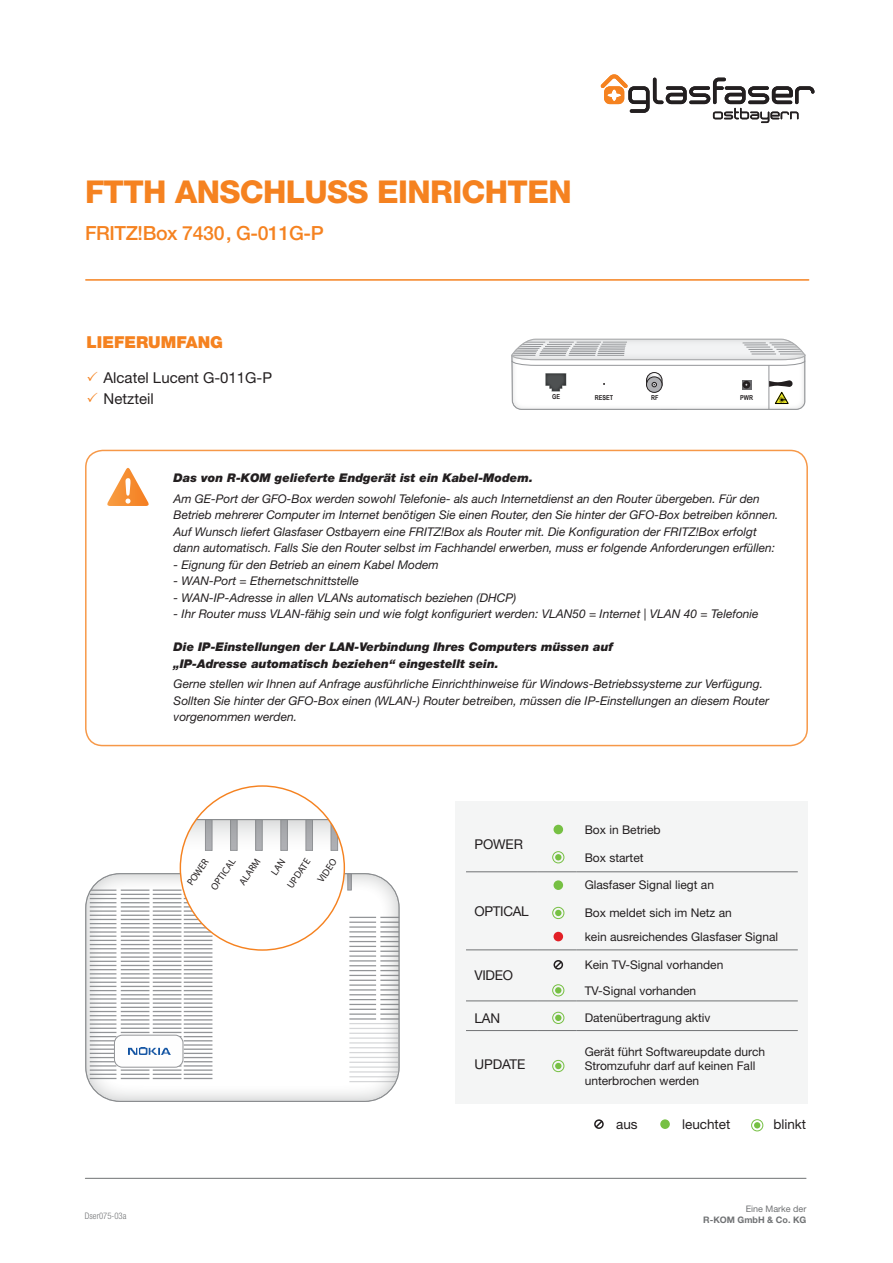
<style>
.page{position:relative;width:893px;height:1263px;background:#fff}
.page>*{position:absolute;margin:0;border:0;box-sizing:border-box;transform-origin:0 0}
.t1{font:800 31.5px "Helvetica Neue LT Std";letter-spacing:-.02em;color:#f58220}
.t2{font:500 19.5px "Helvetica Neue LT Std";letter-spacing:-.02em;color:#f58220}
.t3{font:900 16.5px "Helvetica Neue LT Std";color:#f58220}
.t4{font:15px "Helvetica Neue LT Std";color:#231f20}
.t5{font:13.5px "Helvetica Neue LT Std";letter-spacing:-.01em;color:#231f20}
.t6{font:italic 12px/16.5px "Helvetica Neue LT Std";color:#231f20}
.t7{font:12px/14.4px "Helvetica Neue LT Std";color:#231f20}
.t8{font:italic 900 12px/16.5px "Helvetica Neue LT Std";color:#231f20}
.t9{font:9.9px "Myriad Pro";color:#231f20}
.t10{font:700 9px "Helvetica Neue LT Std";color:#707274}
.t11{font:9px "Helvetica Neue LT Std";color:#707274}
.t12{font:300 condensed 9px "Helvetica Neue LT Std";color:#707274;scale:.96 1}
.t13{font:700 6.75px "Arial Narrow";color:#231f20}
.s1{color:#f58220}
</style>
<div class="page">
<hr style="left:85px;top:1178px;width:721px;height:1px;background:#707274">
<div style="left:455px;top:800px;width:353px;height:303px;background:#f4f5f5"></div>
<hr style="left:466px;top:871px;width:72px;height:1px;background:#707274">
<hr style="left:538px;top:871px;width:38px;height:1px;background:#707274">
<hr style="left:576px;top:871px;width:222px;height:1px;background:#707274">
<hr style="left:466px;top:949px;width:72px;height:1px;background:#707274">
<hr style="left:538px;top:949px;width:38px;height:1px;background:#707274">
<hr style="left:576px;top:949px;width:222px;height:1px;background:#707274">
<hr style="left:466px;top:1030px;width:72px;height:1px;background:#707274">
<hr style="left:538px;top:1030px;width:38px;height:1px;background:#707274">
<hr style="left:576px;top:1030px;width:222px;height:1px;background:#707274">
<hr style="left:466px;top:1000px;width:72px;height:1px;background:#707274">
<hr style="left:538px;top:1000px;width:38px;height:1px;background:#707274">
<hr style="left:576px;top:1000px;width:222px;height:1px;background:#707274">
<div style="left:553px;top:825px;width:10px;height:9px;background:#76c043;border-radius:50%"></div>
<div style="left:552px;top:851px;width:12px;height:12px;border:1px solid #76c043;border-radius:50%"></div>
<svg style="left:555px;top:854px;width:6px;height:6px"></svg>
<div style="left:553px;top:880px;width:10px;height:10px;background:#76c043;border-radius:50%"></div>
<div style="left:552px;top:907px;width:12px;height:12px;border:1px solid #76c043;border-radius:50%"></div>
<svg style="left:555px;top:910px;width:6px;height:6px"></svg>
<div style="left:553px;top:932px;width:10px;height:9px;background:#e21f26;border-radius:50%"></div>
<svg style="left:553px;top:960px;width:10px;height:10px"></svg>
<div style="left:552px;top:1012px;width:12px;height:12px;border:1px solid #76c043;border-radius:50%"></div>
<svg style="left:555px;top:1015px;width:6px;height:6px"></svg>
<div style="left:552px;top:1060px;width:12px;height:12px;border:1px solid #76c043;border-radius:50%"></div>
<svg style="left:555px;top:1063px;width:6px;height:6px"></svg>
<svg style="left:87px;top:890px;width:312px;height:211px"></svg>
<hr style="left:90px;top:1023px;width:26px;height:2px;background:#686c6d">
<hr style="left:121px;top:1023px;width:28px;height:2px;background:#686c6d">
<hr style="left:153px;top:1023px;width:28px;height:2px;background:#686c6d">
<hr style="left:184px;top:1023px;width:28px;height:2px;background:#686c6d">
<hr style="left:121px;top:1027px;width:28px;height:2px;background:#686c6d">
<hr style="left:153px;top:1027px;width:28px;height:2px;background:#686c6d">
<hr style="left:184px;top:1027px;width:28px;height:2px;background:#686c6d">
<svg style="left:90px;top:1028px;width:122px;height:13px"></svg>
<hr style="left:90px;top:1044px;width:26px;height:2px;background:#686c6d">
<hr style="left:184px;top:1044px;width:28px;height:2px;background:#686c6d">
<hr style="left:90px;top:1048px;width:26px;height:2px;background:#686c6d">
<hr style="left:184px;top:1048px;width:28px;height:2px;background:#686c6d">
<svg style="left:90px;top:1053px;width:122px;height:13px"></svg>
<hr style="left:90px;top:1069px;width:26px;height:2px;background:#686c6d">
<hr style="left:121px;top:1069px;width:28px;height:2px;background:#686c6d">
<hr style="left:153px;top:1069px;width:28px;height:2px;background:#686c6d">
<hr style="left:184px;top:1069px;width:28px;height:2px;background:#686c6d">
<svg style="left:90px;top:1074px;width:122px;height:5px"></svg>
<hr style="left:349px;top:1081px;width:50px;height:1px;background:#686c6d">
<hr style="left:349px;top:1023px;width:50px;height:1px;background:#686c6d">
<hr style="left:349px;top:1028px;width:50px;height:1px;background:#686c6d">
<hr style="left:349px;top:1033px;width:50px;height:1px;background:#686c6d">
<hr style="left:349px;top:1037px;width:50px;height:2px;background:#686c6d">
<hr style="left:349px;top:1042px;width:50px;height:1px;background:#686c6d">
<hr style="left:349px;top:1047px;width:50px;height:1px;background:#686c6d">
<hr style="left:349px;top:1052px;width:50px;height:1px;background:#686c6d">
<hr style="left:349px;top:1057px;width:50px;height:1px;background:#686c6d">
<hr style="left:349px;top:1062px;width:50px;height:1px;background:#686c6d">
<hr style="left:349px;top:1066px;width:50px;height:2px;background:#686c6d">
<hr style="left:349px;top:1071px;width:50px;height:1px;background:#686c6d">
<hr style="left:349px;top:1076px;width:50px;height:1px;background:#686c6d">
<div style="left:114px;top:1035px;width:69px;height:32px;background:#fefefe;border-radius:8px"></div>
<div style="left:114px;top:1035px;width:69px;height:32px;border:1px solid #686c6d;border-radius:8px"></div>
<img style="left:128px;top:1047px;width:42px;height:7px">
<svg style="left:511px;top:339px;width:294px;height:71px"></svg>
<div style="left:85px;top:450px;width:723px;height:296px;border:2px solid #f58220;border-radius:17px"></div>
<svg style="left:594px;top:1119px;width:10px;height:10px"></svg>
<div style="left:660px;top:1119px;width:10px;height:10px;background:#76c043;border-radius:50%"></div>
<div style="left:751px;top:1119px;width:12px;height:12px;border:1px solid #76c043;border-radius:50%"></div>
<svg style="left:754px;top:1122px;width:6px;height:6px"></svg>
<svg style="left:601px;top:74px;width:213px;height:49px"></svg>
<hr style="left:86px;top:279px;width:723px;height:2px;background:#f58220">
<svg style="left:107px;top:468px;width:42px;height:38px"></svg>
<div style="left:552px;top:984px;width:12px;height:12px;border:1px solid #76c043;border-radius:50%"></div>
<svg style="left:555px;top:987px;width:6px;height:6px"></svg>
<svg style="left:90px;top:819px;width:309px;height:201px"></svg>
<h1 class="t1" style="left:85px;top:173px;width:488px">FTTH ANSCHLUSS EINRICHTEN</h1>
<h2 class="t2" style="left:85px;top:221px;width:240px">FRITZ!Box 7430, G-011G-P</h2>
<h3 class="t3" style="left:87px;top:332px;width:138px">LIEFERUMFANG</h3>
<p class="t4" style="left:87px;top:369px;width:187px"><span class="s1">✓</span> Alcatel Lucent G-011G-P</p>
<p class="t4" style="left:87px;top:390px;width:69px"><span class="s1">✓</span> Netzteil</p>
<p class="t13" style="left:552px;top:391px;width:9px">GE</p>
<p class="t13" style="left:595px;top:392px;width:20px">RESET</p>
<p class="t13" style="left:651px;top:392px;width:9px">RF</p>
<p class="t13" style="left:740px;top:392px;width:14px">PWR</p>
<p class="t8" style="left:174px;top:469px;width:361px">Das von R-KOM gelieferte Endgerät ist ein Kabel-Modem.</p>
<p class="t6" style="left:174px;top:490px;width:606px">Am GE-Port der GFO-Box werden sowohl Telefonie- als auch Internetdienst an den Router übergeben. Für den Betrieb mehrerer Computer im Internet benötigen Sie einen Router, den Sie hinter der GFO-Box betreiben können.<br>Auf Wunsch liefert Glasfaser Ostbayern eine FRITZ!Box als Router mit. Die Konfiguration der FRITZ!Box erfolgt dann automatisch. Falls Sie den Router selbst im Fachhandel erwerben, muss er folgende Anforderungen erfüllen:</p>
<p class="t6" style="left:174px;top:556px;width:267px">- Eignung für den Betrieb an einem Kabel Modem</p>
<p class="t6" style="left:174px;top:572px;width:187px">- WAN-Port = Ethernetschnittstelle</p>
<p class="t6" style="left:174px;top:589px;width:344px">- WAN-IP-Adresse in allen VLANs automatisch beziehen (DHCP)</p>
<p class="t6" style="left:174px;top:605px;width:587px">- Ihr Router muss VLAN-fähig sein und wie folgt konfiguriert werden: VLAN50 = Internet | VLAN 40 = Telefonie</p>
<p class="t8" style="left:174px;top:638px;width:441px">Die IP-Einstellungen der LAN-Verbindung Ihres Computers müssen auf „IP-Adresse automatisch beziehen“ eingestellt sein.</p>
<p class="t6" style="left:174px;top:675px;width:597px">Gerne stellen wir Ihnen auf Anfrage ausführliche Einrichthinweise für Windows-Betriebssysteme zur Verfügung.<br>Sollten Sie hinter der GFO-Box einen (WLAN-) Router betreiben, müssen die IP-Einstellungen an diesem Router vorgenommen werden.</p>
<p class="t9" style="left:208px;top:886px;width:37px;rotate:-56deg">OPTICAL</p>
<p class="t9" style="left:236px;top:881px;width:32px;rotate:-56deg">ALARM</p>
<p class="t9" style="left:284px;top:884px;width:35px;rotate:-56deg">UPDATE</p>
<p class="t9" style="left:184px;top:881px;width:32px;rotate:-56deg">POWER</p>
<p class="t9" style="left:315px;top:878px;width:28px;rotate:-56deg">VIDEO</p>
<p class="t12" style="left:85px;top:1210px;width:45px">Dser075-03a</p>
<p class="t5" style="left:474px;top:836px;width:50px">POWER</p>
<p class="t5" style="left:474px;top:903px;width:56px">OPTICAL</p>
<p class="t7" style="left:585px;top:822px;width:77px">Box in Betrieb</p>
<p class="t7" style="left:585px;top:850px;width:60px">Box startet</p>
<p class="t7" style="left:585px;top:878px;width:131px">Glasfaser Signal liegt an</p>
<p class="t7" style="left:585px;top:901px;width:195px;line-height:23.5px">Box meldet sich im Netz an<br>kein ausreichendes Glasfaser Signal</p>
<p class="t5" style="left:474px;top:967px;width:40px">VIDEO</p>
<p class="t7" style="left:585px;top:952px;width:140px;line-height:25.5px">Kein TV-Signal vorhanden<br>TV-Signal vorhanden</p>
<p class="t5" style="left:474px;top:1010px;width:27px">LAN</p>
<p class="t7" style="left:585px;top:1010px;width:127px">Datenübertragung aktiv</p>
<p class="t5" style="left:474px;top:1056px;width:52px">UPDATE</p>
<p class="t7" style="left:585px;top:1044px;width:182px">Gerät führt Softwareupdate durch<br>Stromzufuhr darf auf keinen Fall unterbrochen werden</p>
<p class="t5" style="left:616px;top:1116px;width:23px">aus</p>
<p class="t5" style="left:682px;top:1116px;width:50px">leuchtet</p>
<p class="t5" style="left:773px;top:1116px;width:34px">blinkt</p>
<p class="t11" style="left:746px;top:1203px;width:62px">Eine Marke der</p>
<p class="t10" style="left:703px;top:1214px;width:105px">R-KOM GmbH &amp; Co. KG</p>
</div>
